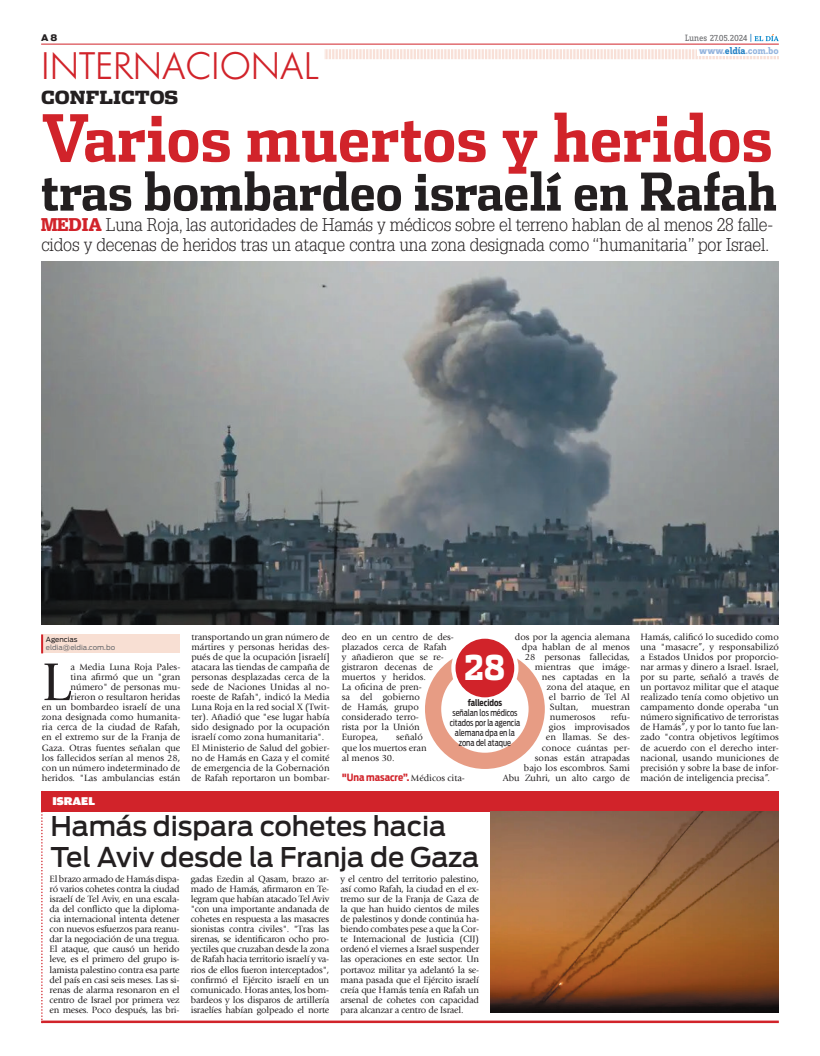
<style>
.page{position:relative;width:820px;height:1056px;background:#fff}
.page>*{position:absolute;margin:0;border:0;box-sizing:border-box;transform-origin:0 0}
.t1{font:700 65px "Dispatch Cond";color:#d1232a}
.t2{font:55.4px "Giovanni";color:#231f20}
.t3{font:700 52px "Dispatch Cond";letter-spacing:-.005em;color:#231f20}
.t4{font:35px "Cg Futura Maxi Lt";color:#d1232a}
.t5{font:900 34px "Dispatch";color:#fff;scale:.8 1}
.t6{font:500 27px/30.3px "Antenna";letter-spacing:-.005em;color:#231f20}
.t7{font:300 18px/20.2px "Glypha";letter-spacing:-.01em;color:#231f20;scale:.96 1}
.t8{font:900 18px "Dispatch";color:#231f20}
.t9{font:900 12px "Amplitude Wide";color:#fff}
.t10{font:700 10px "Antenna Cond";color:#d1232a}
.t11{font:700 10px "Zine Slab Dis";color:#95b5de}
.t12{font:9.5px/10.1px "Giovanni";color:#231f20}
.t13{font:9.5px "Zine Slab Dis";letter-spacing:-.01em;color:#6c6d70}
.t14{font:9px/10px "Antenna Cond";color:#231f20;text-align:center;scale:.9 1}
.t15{font:700 9px "Antenna Cond";color:#231f20;scale:.9 1}
.t16{font:900 9px "Antenna";color:#231f20}
.t17{font:7px "Antenna";color:#6c6d70}
.t18{font:7px "Antenna";color:#231f20}
.s1{color:#2783c5}
.s2{font-weight:900;color:#d1232a}
.s3{font-family:"Giovanni";font-weight:400;font-size:9.5px;color:#231f20}
</style>
<div class="page">
<img style="left:41px;top:261px;width:737px;height:363px">
<div style="left:425px;top:649px;width:119px;height:120px;background:#e79c84;border-radius:50%"></div>
<div style="left:441px;top:665px;width:87px;height:88px;background:#fff;border-radius:50%"></div>
<div style="left:453px;top:637px;width:63px;height:62px;background:#d1232a;border-radius:50%"></div>
<div style="left:451px;top:634px;width:67px;height:68px;border:4px solid #fff;border-radius:50%"></div>
<div style="left:41px;top:791px;width:737px;height:20px;background:#d1232a"></div>
<img style="left:490px;top:811px;width:288px;height:201px">
<hr style="left:41px;top:1020px;width:737px;height:3px;background:#d1232a">
<svg style="left:41px;top:811px;width:2px;height:211px"></svg>
<svg style="left:324px;top:49px;width:454px;height:10px"></svg>
<hr style="left:41px;top:44px;width:737px;height:1px;background:#d1232a">
<div style="left:696px;top:46px;width:82px;height:9px;background:#fff"></div>
<svg style="left:754px;top:34px;width:24px;height:7px"></svg>
<div style="left:41px;top:634px;width:138px;height:19px;background:#f8dfd3"></div>
<svg style="left:41px;top:634px;width:2px;height:19px"></svg>
<p class="t16" style="left:41px;top:33px;width:18px">A 8</p>
<h3 class="t4" style="left:41px;top:45px;width:279px">INTERNACI ONAL</h3>
<h3 class="t8" style="left:41px;top:85px;width:139px">CONFLICTOS</h3>
<p class="t13" style="left:685px;top:34px;width:69px">Lunes 27.05.2024 <span class="s1">|</span></p>
<p class="t11" style="left:699px;top:45px;width:81px">www.<span class="s1">eldía</span>.com.bo</p>
<h1 class="t1" style="left:41px;top:97px;width:732px">Varios muertos y heridos</h1>
<h3 class="t3" style="left:41px;top:159px;width:737px">tras bombardeo israelí en Rafah</h3>
<h3 class="t7" style="left:41px;top:214px;width:764px"><span class="s2">Media</span> Luna Roja, las autoridades de Hamás y médicos sobre el terreno hablan de al menos 28 falle&shy;cidos y decenas de heridos tras un ataque contra una zona designada como “humanitaria” por Israel.</h3>
<p class="t18" style="left:46px;top:636px;width:33px">Agencias</p>
<p class="t17" style="left:46px;top:644px;width:71px">eldia@eldia.com.bo</p>
<p class="t12" style="left:42px;top:662px;width:140px;text-align:right">a Media Luna Roja Pales-<br>tina afirmó que un "gran número" de personas mu-<br>rieron o resultaron heridas<br>en un bombardeo israelí de una zona designada como humanita&shy;ria cerca de la ciudad de Rafah, en el extremo sur de la Franja de<br>Gaza. Otras fuentes señalan que los fallecidos serían al menos 28, con un número indeterminado de heridos. "Las ambulancias están</p>
<h2 class="t2" style="left:42px;top:651px;width:30px">L</h2>
<p class="t9" style="left:52px;top:794px;width:44px">ISRAEL</p>
<p class="t12" style="left:191px;top:631px;width:140px">transportando un gran número de mártires y personas heridas des&shy;pués de que la ocupación [israelí] atacara las tiendas de campaña de personas desplazadas cerca de la sede de Naciones Unidas al no&shy;roeste de Rafah", indicó la Media<br>Luna Roja en la red social X (Twit&shy;ter). Añadió que "ese lugar había sido designado por la ocupación israelí como zona humanitaria".<br>El Ministerio de Salud del gobier&shy;no de Hamás en Gaza y el comité de emergencia de la Gobernación de Rafah reportaron un bombar-</p>
<p class="t12" style="left:514px;top:631px;width:117px">dos por la agencia alemana</p>
<p class="t12" style="left:341px;top:631px;width:114px">deo en un centro de des&shy;plazados cerca de Rafah<br>y añadieron que se re&shy;gistraron decenas de muertos y heridos.<br>La oficina de pren-<br>sa del gobierno<br>de Hamás, grupo considerado terro-<br>rista por la Unión<br>Europea,</p>
<p class="t12" style="left:521px;top:642px;width:110px">dpa hablan de al menos</p>
<p class="t12" style="left:524px;top:652px;width:107px">28 personas fallecidas,</p>
<p class="t12" style="left:534px;top:662px;width:96px">mientras que imáge-</p>
<p class="t12" style="left:541px;top:672px;width:90px">nes captadas en la</p>
<p class="t12" style="left:546px;top:682px;width:84px">zona del ataque, en</p>
<p class="t12" style="left:548px;top:692px;width:83px">el barrio de Tel Al</p>
<p class="t12" style="left:549px;top:702px;width:30px">Sultan,</p>
<h3 class="t5" style="left:464px;top:643px;width:52px">28</h3>
<p class="t15" style="left:467px;top:697px;width:40px">fallecidos</p>
<p class="t14" style="left:449px;top:707px;width:80px">señalan los médicos citados por la agencia alemana dpa en la zona del ataque</p>
<p class="t12" style="left:549px;top:702px;width:81px;text-indent:41px">muestran numerosos</p>
<p class="t12" style="left:502px;top:712px;width:129px;text-align:right">refu-<br>gios improvisados<br>en llamas. Se des-<br>conoce cuántas per-<br>sonas están atrapadas<br>bajo los escombros. Sami<br>Abu Zuhri, un alto cargo de</p>
<p class="t12" style="left:341px;top:732px;width:87px;text-indent:54px">señaló que los muertos eran al menos 30.</p>
<p class="t10" style="left:341px;top:771px;width:125px">"Una masacre”. <span class="s3">Médicos cita-</span></p>
<h3 class="t6" style="left:50px;top:811px;width:430px">Hamás dispara cohetes hacia<br>Tel Aviv desde la Franja de Gaza</h3>
<p class="t12" style="left:50px;top:874px;width:131px;text-align:justify">El brazo armado de Hamás dispa&shy;ró varios cohetes contra la ciudad israelí de Tel Aviv, en una escala&shy;da del conflicto que la diploma&shy;cia internacional intenta detener con nuevos esfuerzos para reanu&shy;dar la negociación de una tregua.<br>El ataque, que causó un herido leve, es el primero del grupo is&shy;lamista palestino contra esa parte del país en casi seis meses. Las si&shy;renas de alarma resonaron en el centro de Israel por primera vez en meses. Poco después, las bri-</p>
<p class="t12" style="left:191px;top:874px;width:140px;text-align:justify">gadas Ezedin al Qasam, brazo ar&shy;mado de Hamás, afirmaron en Te&shy;legram que habían atacado Tel Aviv "con una importante andanada de cohetes en respuesta a las masacres sionistas contra civiles". "Tras las sirenas, se identificaron ocho pro&shy;yectiles que cruzaban desde la zona de Rafah hacia territorio israelí y va&shy;rios de ellos fueron interceptados", confirmó el Ejército israelí en un comunicado. Horas antes, los bom&shy;bardeos y los disparos de artillería israelíes habían golpeado el norte</p>
<p class="t12" style="left:340px;top:874px;width:140px;text-align:justify">y el centro del territorio palestino, así como Rafah, la ciudad en el ex&shy;tremo sur de la Franja de Gaza de la que han huido cientos de miles de palestinos y donde continúa ha&shy;biendo combates pese a que la Cor&shy;te Internacional de Justicia (CIJ) ordenó el viernes a Israel suspender las operaciones en este sector. Un portavoz militar ya adelantó la se&shy;mana pasada que el Ejército israelí creía que Hamás tenía en Rafah un arsenal de cohetes con capacidad para alcanzar a centro de Israel.</p>
<p class="t12" style="left:640px;top:631px;width:140px;text-align:justify">Hamás, calificó lo sucedido como una "masacre”, y responsabilizó a Estados Unidos por proporcio&shy;nar armas y dinero a Israel. Israel, por su parte, señaló a través de un portavoz militar que el ataque realizado tenía como objetivo un campamento donde operaba "un número significativo de terroristas de Hamás”, y por lo tanto fue lan&shy;zado "contra objetivos legítimos de acuerdo con el derecho inter&shy;nacional, usando municiones de precisión y sobre la base de infor&shy;mación de inteligencia precisa”.</p>
</div>
